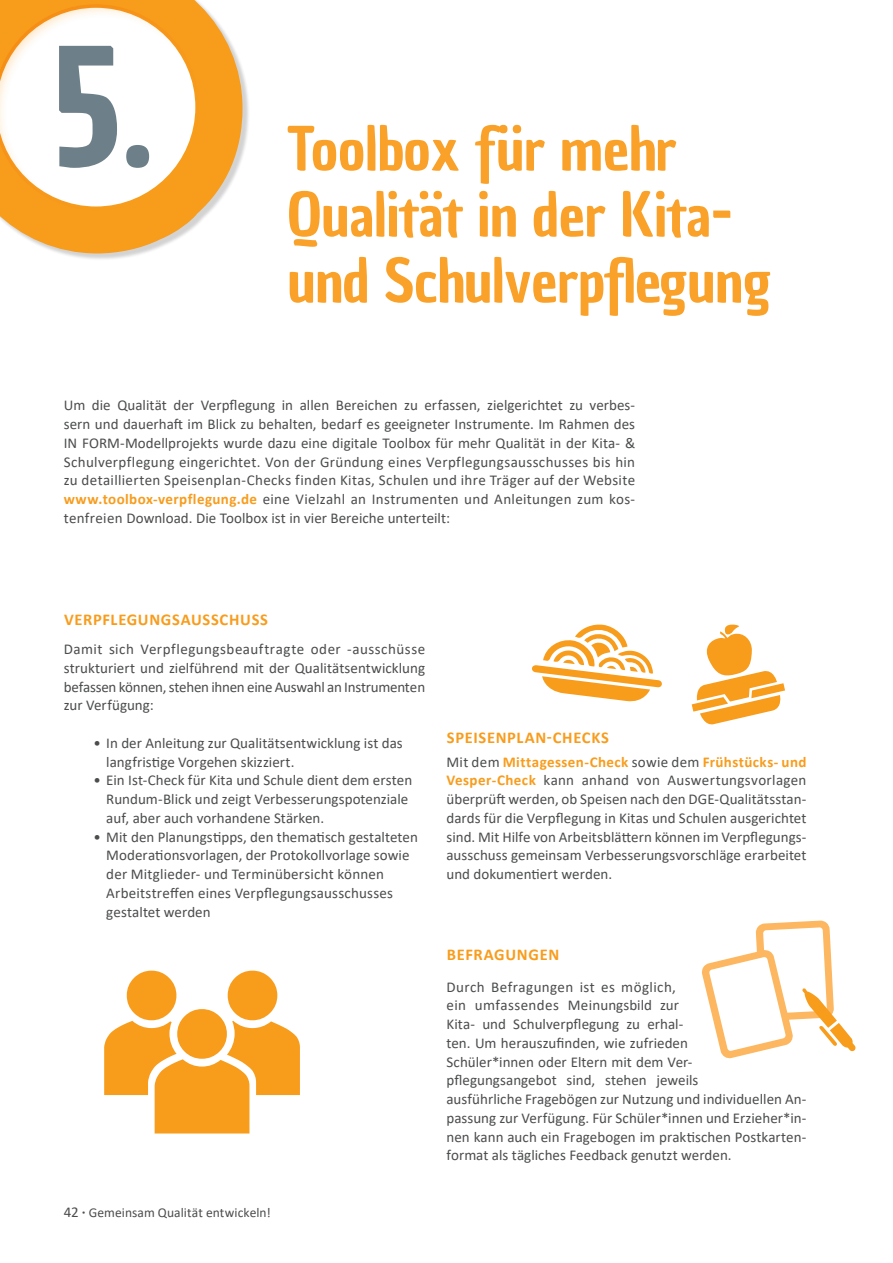
<style>
.page{position:relative;width:893px;height:1263px;background:#fff}
.page>*{position:absolute;margin:0;border:0;box-sizing:border-box;transform-origin:0 0}
.Kapitel_Zahl{font:158.85px "Chau Philomene One";color:#6d7f88}
.Kapitel_Orange{font:58.5px/66px "Chau Philomene One";letter-spacing:-.01em;color:#f9a129}
.Zwischenüberschrift{font:700 16.5px "Calibri";letter-spacing:.04em;color:#f89c1c}
.Fließtext{font:15px/18.8px "Calibri";letter-spacing:.005em;color:#4b4c4d}
.t1{font:13.5px "Calibri";letter-spacing:.005em;color:#4b4c4d}
.s1{font-weight:700;color:#f89c1c}
.s2{font-size:15px}
.s3{font-family:"Chau Philomene One";font-size:15px}
</style>
<div class="page">
<div style="left:0;top:0;width:250px;height:261px;background:#231f20;opacity:.2"></div>
<svg style="left:0;top:0;width:243px;height:253px;fill:#f89c1c"></svg>
<div style="left:0;top:4px;width:201px;height:209px;background:#f89c1c;opacity:.24"></div>
<svg style="left:532px;top:624px;width:130px;height:78px"></svg>
<svg style="left:692px;top:624px;width:93px;height:101px"></svg>
<svg style="left:702px;top:920px;width:154px;height:138px"></svg>
<svg style="left:104px;top:971px;width:196px;height:162px"></svg>
<p class="Kapitel_Zahl" style="left:52px;top:1px;width:104px">5.</p>
<p class="Kapitel_Orange" style="left:287px;top:116px;width:486px">Toolbox für mehr<br>Qualität in der Kita&shy;und Schulverpflegung</p>
<p class="Fließtext" style="left:64px;top:396px;width:573px;text-align:justify">Um die Qualität der Verpflegung in allen Bereichen zu erfassen, zielgerichtet zu verbes&shy;sern und dauerhaft im Blick zu behalten, bedarf es geeigneter Instrumente. Im Rahmen des IN FORM-Modellprojekts wurde dazu eine digitale Toolbox für mehr Qualität in der Kita- &amp; Schulverpflegung eingerichtet. Von der Gründung eines Verpflegungsausschusses bis hin zu detaillierten Speisenplan-Checks finden Kitas, Schulen und ihre Träger auf der Website <span class="s1">www.toolbox-verpflegung.de</span> eine Vielzahl an Instrumenten und Anleitungen zum kos&shy;tenfreien Download. Die Toolbox ist in vier Bereiche unterteilt:</p>
<p class="Zwischenüberschrift" style="left:64px;top:608px;width:205px">VERPFLEGUNGSAUSSCHUSS</p>
<p class="Fließtext" style="left:64px;top:639px;width:363px;text-align:justify">Damit sich Verpflegungsbeauftragte oder -ausschüsse strukturiert und zielführend mit der Qualitätsentwicklung befassen können, stehen ihnen eine Auswahl an Instrumenten zur Verfügung:</p>
<p class="Fließtext" style="left:106px;top:733px;width:298px;text-indent:-13px">• In der Anleitung zur Qualitätsentwicklung ist das langfristige Vorgehen skizziert.</p>
<p class="Fließtext" style="left:106px;top:771px;width:307px;text-indent:-13px">• Ein Ist-Check für Kita und Schule dient dem ersten<br>Rundum-Blick und zeigt Verbesserungspotenziale auf, aber auch vorhandene Stärken.</p>
<p class="Fließtext" style="left:106px;top:827px;width:313px;text-indent:-13px">• Mit den Planungstipps, den thematisch gestalteten Moderationsvorlagen, der Protokollvorlage sowie der Mitglieder- und Terminübersicht können Arbeitstreffen eines Verpflegungsausschusses gestaltet werden</p>
<p class="t1" style="left:64px;top:1203px;width:209px"><span class="s2">42</span> <span class="s3">·</span> Gemeinsam Qualität entwickeln!</p>
<p class="Zwischenüberschrift" style="left:447px;top:726px;width:164px">SPEISENPLAN-CHECKS</p>
<p class="Fließtext" style="left:446px;top:752px;width:362px;text-align:justify">Mit dem <span class="s1">Mittagessen-Check</span> sowie dem <span class="s1">Frühstücks- und Vesper-Check</span> kann anhand von Auswertungsvorlagen überprüft werden, ob Speisen nach den DGE-Qualitätsstan&shy;dards für die Verpflegung in Kitas und Schulen ausgerichtet sind. Mit Hilfe von Arbeitsblättern können im Verpflegungs&shy;ausschuss gemeinsam Verbesserungsvorschläge erarbeitet und dokumentiert werden.</p>
<p class="Zwischenüberschrift" style="left:447px;top:943px;width:114px">BEFRAGUNGEN</p>
<p class="Fließtext" style="left:446px;top:977px;width:361px">Durch Befragungen ist es möglich,<br>ein umfassendes Meinungsbild zur<br>Kita- und Schulverpflegung zu erhal-<br>ten. Um herauszufinden, wie zufrieden<br>Schüler*innen oder Eltern mit dem Ver-<br>pflegungsangebot sind, stehen jeweils<br>ausführliche Fragebögen zur Nutzung und individuellen An&shy;passung zur Verfügung. Für Schüler*innen und Erzieher*in&shy;nen kann auch ein Fragebogen im praktischen Postkarten&shy;format als tägliches Feedback genutzt werden.</p>
</div>
